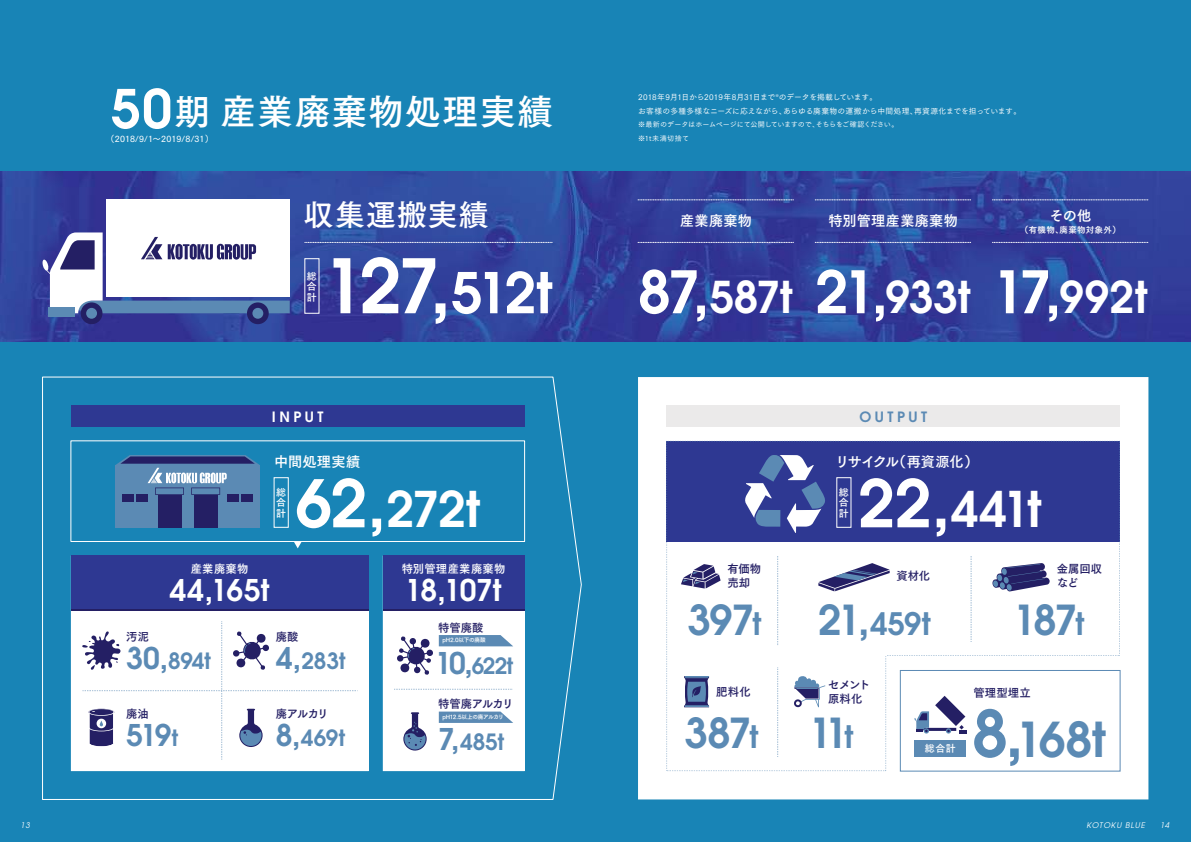
<style>
.page{position:relative;width:1191px;height:842px;background:#1884b6}
.page>*{position:absolute;margin:0;border:0;box-sizing:border-box;transform-origin:0 0}
.t1{font:600 74.4px "Avant Garde";color:#fff}
.t2{font:600 48.9px "Avant Garde";letter-spacing:-.03em;color:#fff}
.t3{font:600 47.8px "Avant Garde";color:#5b8ab4}
.t4{font:600 43.6px "Avant Garde";color:#fff}
.t5{font:600 41.1px "Avant Garde";letter-spacing:-.05em;color:#5b8ab4}
.t6{font:35.4px "Tsuku Go Pro B";letter-spacing:.05em;color:#fff}
.t7{font:600 30.8px "Avant Garde";color:#5b8ab4}
.t8{font:600 29.8px "Avant Garde";letter-spacing:-.01em;color:#fff}
.t9{font:29.8px "Tsuku Go Pro B";letter-spacing:.04em;color:#fff}
.t10{font:600 29.8px "Avant Garde";color:#5b8ab4}
.t11{font:600 22.3px "Avant Garde";letter-spacing:-.005em;color:#5b8ab4}
.t12{font:14.2px "Tsuku Go Pro B";letter-spacing:.01em;color:#fff}
.t13{font:14.2px "Tsuku Go Pro B";letter-spacing:-.07em;color:#fff}
.t14{font:600 14.2px "Avant Garde";letter-spacing:.25em;color:#5b8ab4}
.t15{font:600 14.2px "Avant Garde";letter-spacing:.25em;color:#fff}
.t16{font:11.3px/14.2px "Tsuku Go Pro B";color:#241f64}
.t17{font:11.3px "Tsuku Go Pro B";letter-spacing:.015em;color:#fff}
.t18{font:11.3px "Tsuku Go Pro B";letter-spacing:-.035em;color:#241f64}
.t19{font:9.9px/10.4px "Tsuku Go Pro B";color:#fff;text-align:justify}
.t20{font:8.5px "Tsuku Go Pro D";color:#fff}
.t21{font:8.5px "Tsuku Go Pro B";letter-spacing:.035em;color:#fff}
.t22{font:7.8px "Tsuku Go Pro M";letter-spacing:-.005em;color:#fff}
.t23{font:italic 7.8px "Avant Garde";letter-spacing:.1em;color:#fff}
.t24{font:7.1px/13.5px "Tsuku Go Pro M";letter-spacing:-.025em;color:#fff}
.t25{font:5.7px "Tsuku Go Pro B";letter-spacing:-.06em;color:#fff}
.t26{font:5.7px "Tsuku Go Pro B";letter-spacing:-.02em;color:#fff}
.t27{font:3.5px "Tsuku Go Pro M";color:#fff}
.s1{font-family:"Avant Garde";font-weight:600;font-size:53.1px}
.s2{font-size:55.8px}
.s3{font-size:65.2px}
.s4{font-size:29.8px}
.s5{font-size:22.3px}
.s6{font-size:58.1px}
.s7{font-size:30.8px}
.s8{font-size:41.1px}
.s9{font-size:63.8px}
</style>
<div class="page">
<svg style="left:42px;top:376px;width:540px;height:424px"></svg>
<div style="left:71px;top:441px;width:454px;height:101px;border:1px solid #fff"></div>
<div style="left:71px;top:405px;width:453px;height:22px;background:#2e3892"></div>
<div style="left:638px;top:377px;width:510px;height:422px;background:#fff"></div>
<div style="left:666px;top:405px;width:454px;height:22px;background:#ebeaea"></div>
<img style="left:0;top:171px;width:1191px;height:171px">
<svg style="left:638px;top:200px;width:156px;height:1px"></svg>
<svg style="left:815px;top:200px;width:156px;height:1px"></svg>
<svg style="left:992px;top:200px;width:156px;height:1px"></svg>
<svg style="left:638px;top:242px;width:156px;height:1px"></svg>
<svg style="left:305px;top:242px;width:248px;height:1px"></svg>
<svg style="left:815px;top:242px;width:156px;height:1px"></svg>
<svg style="left:992px;top:242px;width:156px;height:1px"></svg>
<div style="left:274px;top:477px;width:15px;height:51px;border:1px solid #fff"></div>
<svg style="left:294px;top:541px;width:8px;height:7px"></svg>
<div style="left:71px;top:610px;width:298px;height:161px;background:#fff"></div>
<div style="left:71px;top:556px;width:298px;height:54px;background:#2e3892"></div>
<hr style="left:71px;top:609px;width:298px;height:1px;background:#241f64">
<svg style="left:82px;top:621px;width:276px;height:139px;background:#f1f1f5"></svg>
<svg style="left:666px;top:441px;width:453px;height:330px"></svg>
<svg style="left:777px;top:668px;width:1px;height:89px"></svg>
<svg style="left:777px;top:556px;width:1px;height:89px"></svg>
<svg style="left:970px;top:556px;width:1px;height:86px"></svg>
<div style="left:106px;top:200px;width:184px;height:97px;background:#fff"></div>
<div style="left:247px;top:302px;width:22px;height:22px;background:#241f64;border-radius:50%"></div>
<div style="left:252px;top:308px;width:11px;height:11px;background:#5b8ab4;border-radius:50%"></div>
<div style="left:81px;top:302px;width:21px;height:22px;background:#241f64;border-radius:50%"></div>
<div style="left:86px;top:308px;width:11px;height:11px;background:#5b8ab4;border-radius:50%"></div>
<div style="left:48px;top:308px;width:27px;height:9px;background:#5b8ab4"></div>
<svg style="left:42px;top:232px;width:248px;height:81px"></svg>
<div style="left:115px;top:465px;width:145px;height:62px;background:#5b8ab4"></div>
<div style="left:122px;top:495px;width:12px;height:7px;background:#241f64"></div>
<div style="left:136px;top:495px;width:12px;height:7px;background:#241f64"></div>
<div style="left:227px;top:495px;width:12px;height:7px;background:#241f64"></div>
<div style="left:241px;top:495px;width:12px;height:7px;background:#241f64"></div>
<div style="left:158px;top:495px;width:23px;height:32px;background:#241f64"></div>
<div style="left:194px;top:495px;width:23px;height:32px;background:#241f64"></div>
<svg style="left:115px;top:455px;width:145px;height:40px"></svg>
<svg style="left:383px;top:556px;width:141px;height:215px;background:#b9bed9"></svg>
<h3 class="t6" style="left:111px;top:81px;width:444px"><span class="s1">50</span>期産業廃棄物処理実績</h3>
<p class="t22" style="left:638px;top:91px;width:241px">2018年9月1日から2019年8月31日までのデータを掲載しています。</p>
<p class="t27" style="left:775px;top:93px;width:5px">※</p>
<p class="t22" style="left:638px;top:104px;width:384px">お客様の多種多様なニーズに応えながら、あらゆる廃棄物の運搬から中間処理、再資源化までを担っています。</p>
<p class="t24" style="left:638px;top:117px;width:262px">※最新のデータはホームページにて公開していますので、そちらをご確認ください。※1t未満切捨て</p>
<p class="t20" style="left:106px;top:132px;width:109px">（2018/9/1～2019/8/31）</p>
<h3 class="t9" style="left:304px;top:189px;width:186px">収集運搬実績</h3>
<h3 class="t12" style="left:680px;top:208px;width:73px">産業廃棄物</h3>
<h3 class="t12" style="left:828px;top:208px;width:131px">特別管理産業廃棄物</h3>
<h3 class="t12" style="left:1049px;top:203px;width:43px">その他</h3>
<p class="t21" style="left:1020px;top:223px;width:102px">（有機物、廃棄物対象外）</p>
<p class="t19" style="left:307px;top:270px;width:11px">総合計</p>
<h1 class="t1" style="left:323px;top:237px;width:230px">127,<span class="s2">512t</span></h1>
<h3 class="t15" style="left:272px;top:407px;width:53px">INPUT</h3>
<h3 class="t17" style="left:191px;top:559px;width:59px">産業廃棄物</h3>
<h3 class="t12" style="left:274px;top:450px;width:88px">中間処理実績</h3>
<h2 class="t2" style="left:295px;top:477px;width:186px"><span class="s3">62,</span>272t</h2>
<p class="t19" style="left:276px;top:486px;width:11px">総合計</p>
<h3 class="t17" style="left:402px;top:559px;width:105px">特別管理産業廃棄物</h3>
<h3 class="t16" style="left:126px;top:628px;width:24px">汚泥</h3>
<h3 class="t8" style="left:169px;top:570px;width:102px">44,165t</h3>
<h3 class="t16" style="left:276px;top:628px;width:24px">廃酸</h3>
<h3 class="t11" style="left:126px;top:646px;width:86px"><span class="s4">30,</span>894t</h3>
<h3 class="t11" style="left:276px;top:646px;width:71px"><span class="s4">4,</span>283t</h3>
<h3 class="t16" style="left:126px;top:705px;width:24px">廃油</h3>
<h3 class="t16" style="left:276px;top:705px;width:54px">廃アルカリ</h3>
<h3 class="t10" style="left:126px;top:715px;width:54px">519<span class="s5">t</span></h3>
<h3 class="t11" style="left:276px;top:723px;width:71px"><span class="s4">8,</span>469t</h3>
<h3 class="t8" style="left:405px;top:570px;width:98px">18,107t</h3>
<h3 class="t16" style="left:438px;top:619px;width:47px">特管廃酸</h3>
<p class="t26" style="left:442px;top:635px;width:45px">pH2.0以下の廃酸</p>
<h3 class="t11" style="left:435px;top:651px;width:79px"><span class="s4">10,</span>622t</h3>
<h3 class="t18" style="left:438px;top:694px;width:77px">特管廃アルカリ</h3>
<p class="t25" style="left:442px;top:712px;width:63px">pH12.5以上の廃アルカリ</p>
<h3 class="t11" style="left:438px;top:727px;width:68px"><span class="s4">7,</span>485t</h3>
<h3 class="t4" style="left:638px;top:269px;width:334px"><span class="s6">87,</span>587t <span class="s6">21,</span>933t</h3>
<h3 class="t4" style="left:992px;top:269px;width:157px"><span class="s6">17,</span>992t</h3>
<h3 class="t14" style="left:859px;top:407px;width:69px">OUTPUT</h3>
<h3 class="t16" style="left:727px;top:560px;width:35px">有価物売却</h3>
<h3 class="t5" style="left:687px;top:593px;width:75px">397<span class="s7">t</span></h3>
<h3 class="t16" style="left:716px;top:683px;width:36px">肥料化</h3>
<h3 class="t5" style="left:684px;top:706px;width:75px">387<span class="s7">t</span></h3>
<h3 class="t13" style="left:835px;top:450px;width:145px">リサイクル（再資源化）</h3>
<h2 class="t2" style="left:858px;top:477px;width:185px"><span class="s3">22,</span>441t</h2>
<p class="t19" style="left:839px;top:486px;width:11px">総合計</p>
<h3 class="t16" style="left:896px;top:567px;width:35px">資材化</h3>
<h3 class="t7" style="left:818px;top:603px;width:114px"><span class="s8">21,</span>459t</h3>
<h3 class="t16" style="left:828px;top:676px;width:43px">セメント原料化</h3>
<h3 class="t5" style="left:809px;top:706px;width:46px">11<span class="s7">t</span></h3>
<p class="t19" style="left:925px;top:742px;width:32px">総合計</p>
<h3 class="t16" style="left:1056px;top:560px;width:47px">金属回収など</h3>
<h3 class="t5" style="left:1013px;top:593px;width:73px">187<span class="s7">t</span></h3>
<h3 class="t16" style="left:973px;top:685px;width:59px">管理型埋立</h3>
<h3 class="t3" style="left:972px;top:708px;width:135px"><span class="s9">8,</span>168t</h3>
<p class="t23" style="left:21px;top:820px;width:11px">13</p>
<p class="t23" style="left:1086px;top:820px;width:60px">KOTOKU BLUE</p>
<p class="t23" style="left:1160px;top:820px;width:11px">14</p>
</div>
